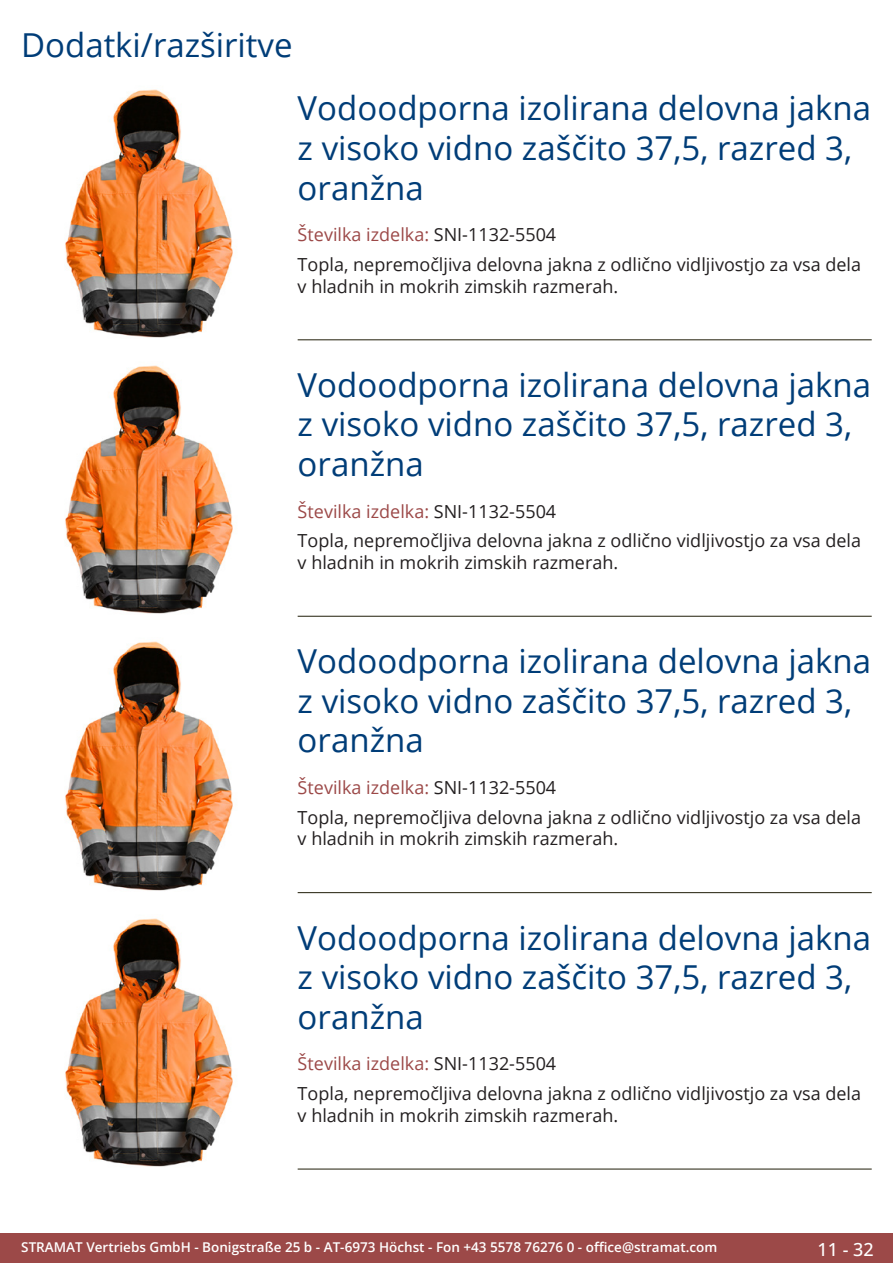
<style>
.page{position:relative;width:893px;height:1263px;background:#fff}
.page>*{position:absolute;margin:0;border:0;box-sizing:border-box;transform-origin:0 0}
.Produkttitel{font:33px/39.6px "Open Sans";color:#003d78}
.RastTitel{font:33px "Open Sans";color:#003d78}
.Beschreibung_Text{font:18px/21.6px "Open Sans";color:#231f20}
.TechDaten_Überschrif{font:18px "Open Sans";color:#9c4948}
.t1{font:500 18px "Open Sans";color:#fff}
.t2{font:600 13.5px "Open Sans";color:#fff}
.s1{color:#231f20}
</style>
<div class="page">
<div style="left:0;top:1233px;width:893px;height:30px;background:#9c4948"></div>
<hr style="left:298px;top:340px;width:574px;height:1px;background:#201d08">
<hr style="left:298px;top:616px;width:574px;height:1px;background:#201d08">
<hr style="left:298px;top:892px;width:574px;height:1px;background:#201d08">
<hr style="left:298px;top:1169px;width:574px;height:1px;background:#201d08">
<img style="left:65px;top:89px;width:168px;height:249px">
<img style="left:65px;top:365px;width:168px;height:249px">
<img style="left:65px;top:641px;width:168px;height:250px">
<img style="left:65px;top:918px;width:168px;height:249px">
<p class="RastTitel" style="left:21px;top:22px;width:273px">Dodatki/razširitve</p>
<p class="Produkttitel" style="left:298px;top:88px;width:575px">Vodoodporna izolirana delovna jakna z visoko vidno zaščito 37,5, razred 3, oranžna</p>
<p class="TechDaten_Überschrif" style="left:298px;top:222px;width:260px">Številka izdelka: <span class="s1">SNI-1132-5504</span></p>
<p class="Beschreibung_Text" style="left:298px;top:253px;width:565px">Topla, nepremočljiva delovna jakna z odlično vidljivostjo za vsa dela v hladnih in mokrih zimskih razmerah.</p>
<p class="Produkttitel" style="left:298px;top:364px;width:575px">Vodoodporna izolirana delovna jakna z visoko vidno zaščito 37,5, razred 3, oranžna</p>
<p class="TechDaten_Überschrif" style="left:298px;top:499px;width:260px">Številka izdelka: <span class="s1">SNI-1132-5504</span></p>
<p class="Beschreibung_Text" style="left:298px;top:530px;width:565px">Topla, nepremočljiva delovna jakna z odlično vidljivostjo za vsa dela v hladnih in mokrih zimskih razmerah.</p>
<p class="Produkttitel" style="left:298px;top:640px;width:575px">Vodoodporna izolirana delovna jakna z visoko vidno zaščito 37,5, razred 3, oranžna</p>
<p class="TechDaten_Überschrif" style="left:298px;top:775px;width:260px">Številka izdelka: <span class="s1">SNI-1132-5504</span></p>
<p class="Beschreibung_Text" style="left:298px;top:806px;width:565px">Topla, nepremočljiva delovna jakna z odlično vidljivostjo za vsa dela v hladnih in mokrih zimskih razmerah.</p>
<p class="Produkttitel" style="left:298px;top:917px;width:575px">Vodoodporna izolirana delovna jakna z visoko vidno zaščito 37,5, razred 3, oranžna</p>
<p class="TechDaten_Überschrif" style="left:298px;top:1051px;width:260px">Številka izdelka: <span class="s1">SNI-1132-5504</span></p>
<p class="Beschreibung_Text" style="left:298px;top:1082px;width:565px">Topla, nepremočljiva delovna jakna z odlično vidljivostjo za vsa dela v hladnih in mokrih zimskih razmerah.</p>
<p class="t2" style="left:21px;top:1238px;width:698px">STRAMAT Vertriebs GmbH - Bonigstraße 25 b - AT-6973 Höchst - Fon +43 5578 76276 0 - office@stramat.com</p>
<p class="t1" style="left:817px;top:1237px;width:58px">11 - 32</p>
</div>
